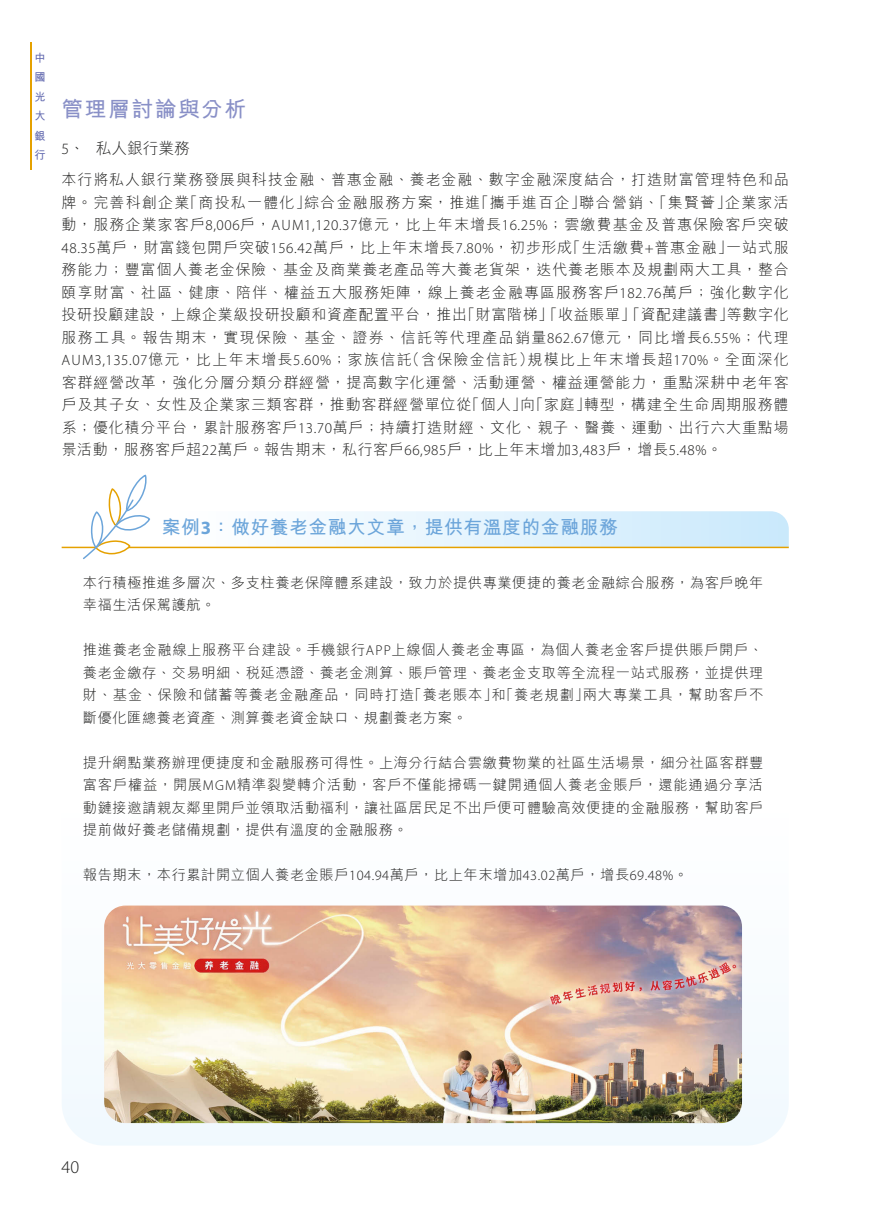
<style>
.page{position:relative;width:893px;height:1212px;background:#fff}
.page>*{position:absolute;margin:0;border:0;box-sizing:border-box;transform-origin:0 0}
.t1{font:700 21.75px "M Hei HK";letter-spacing:.07em;color:#8990c7}
.t2{font:700 18.75px "M Hei HK";letter-spacing:.035em;color:#6ca5da}
.t3{font:300 18px "Myriad Pro";color:#1c1c1b}
.t4{font:300 15.75px "M Hei HK";color:#1c1c1b}
.t5{font:300 15px/22.5px "M Hei HK";letter-spacing:.055em;color:#1c1c1b;text-align:justify}
.t6{font:300 14.25px/22.5px "M Hei HK";letter-spacing:.04em;color:#1c1c1b;text-align:justify}
.t7{font:700 11.25px/19.5px "M Hei HK";color:#6269af;text-align:justify}
.s1{font-family:"Myriad Pro"}
</style>
<div class="page">
<hr style="left:30px;top:43px;width:1px;height:127px;background:#e5a100">
<div style="left:62px;top:935px;width:726px;height:210px;background:#f2f9fe"></div>
<svg style="left:62px;top:474px;width:727px;height:86px"></svg>
<img style="left:104px;top:905px;width:638px;height:218px">
<p class="t7" style="left:34px;top:47px;width:13px">中國光大銀</p>
<p class="t4" style="left:34px;top:138px;width:157px"><sub>行</sub> <span class="s1">5</span>、 私人銀行業務</p>
<p class="t5" style="left:62px;top:168px;width:729px">本行將私人銀行業務發展與科技金融、普惠金融、養老金融、數字金融深度結合，打造財富管理特色和品牌。完善科創企業「商投私一體化」綜合金融服務方案，推進「攜手進百企」聯合營銷、「集賢薈」企業家活動，服務企業家客戶<span class="s1">8,006</span>戶，<span class="s1">AUM1,120.37</span>億元，比上年末增長<span class="s1">16.25%</span>；雲繳費基金及普惠保險客戶突破<span class="s1">48.35</span>萬戶，財富錢包開戶突破<span class="s1">156.42</span>萬戶，比上年末增長<span class="s1">7.80%</span>，初步形成「生活繳費<span class="s1">+</span>普惠金融」一站式服務能力；豐富個人養老金保險、基金及商業養老產品等大養老貨架，迭代養老賬本及規劃兩大工具，整合頤享財富、社區、健康、陪伴、權益五大服務矩陣，線上養老金融專區服務客戶<span class="s1">182.76</span>萬戶；強化數字化投研投顧建設，上線企業級投研投顧和資產配置平台，推出「財富階梯」「收益賬單」「資配建議書」等數字化服務工具。報告期末，實現保險、基金、證券、信託等代理產品銷量<span class="s1">862.67</span>億元，同比增長<span class="s1">6.55%</span>；代理<span class="s1">AUM3,135.07</span>億元，比上年末增長<span class="s1">5.60%</span>；家族信託（含保險金信託）規模比上年末增長超<span class="s1">170%</span>。全面深化客群經營改革，強化分層分類分群經營，提高數字化運營、活動運營、權益運營能力，重點深耕中老年客戶及其子女、女性及企業家三類客群，推動客群經營單位從「個人」向「家庭」轉型，構建全生命周期服務體系；優化積分平台，累計服務客戶<span class="s1">13.70</span>萬戶；持續打造財經、文化、親子、醫養、運動、出行六大重點場景活動，服務客戶超<span class="s1">22</span>萬戶。報告期末，私行客戶<span class="s1">66,985</span>戶，比上年末增加<span class="s1">3,483</span>戶，增長<span class="s1">5.48%</span>。</p>
<h1 class="t1" style="left:62px;top:93px;width:186px">管理層討論與分析</h1>
<p class="t2" style="left:162px;top:514px;width:457px">案例<span class="s1">3</span>：做好養老金融大文章，提供有溫度的金融服務</p>
<p class="t6" style="left:83px;top:571px;width:682px">本行積極推進多層次、多支柱養老保障體系建設，致力於提供專業便捷的養老金融綜合服務，為客戶晚年幸福生活保駕護航。</p>
<p class="t6" style="left:83px;top:638px;width:682px">推進養老金融線上服務平台建設。手機銀行<span class="s1">APP</span>上線個人養老金專區，為個人養老金客戶提供賬戶開戶、養老金繳存、交易明細、稅延憑證、養老金測算、賬戶管理、養老金支取等全流程一站式服務，並提供理財、基金、保險和儲蓄等養老金融產品，同時打造「養老賬本」和「養老規劃」兩大專業工具，幫助客戶不斷優化匯總養老資產、測算養老資金缺口、規劃養老方案。</p>
<p class="t6" style="left:83px;top:751px;width:682px">提升網點業務辦理便捷度和金融服務可得性。上海分行結合雲繳費物業的社區生活場景，細分社區客群豐富客戶權益，開展<span class="s1">MGM</span>精準裂變轉介活動，客戶不僅能掃碼一鍵開通個人養老金賬戶，還能通過分享活動鏈接邀請親友鄰里開戶並領取活動福利，讓社區居民足不出戶便可體驗高效便捷的金融服務，幫助客戶提前做好養老儲備規劃，提供有溫度的金融服務。</p>
<p class="t6" style="left:83px;top:863px;width:607px">報告期末，本行累計開立個人養老金賬戶<span class="s1">104.94</span>萬戶，比上年末增加<span class="s1">43.02</span>萬戶，增長<span class="s1">69.48%</span>。</p>
<p class="t3" style="left:62px;top:1156px;width:19px">40</p>
</div>
